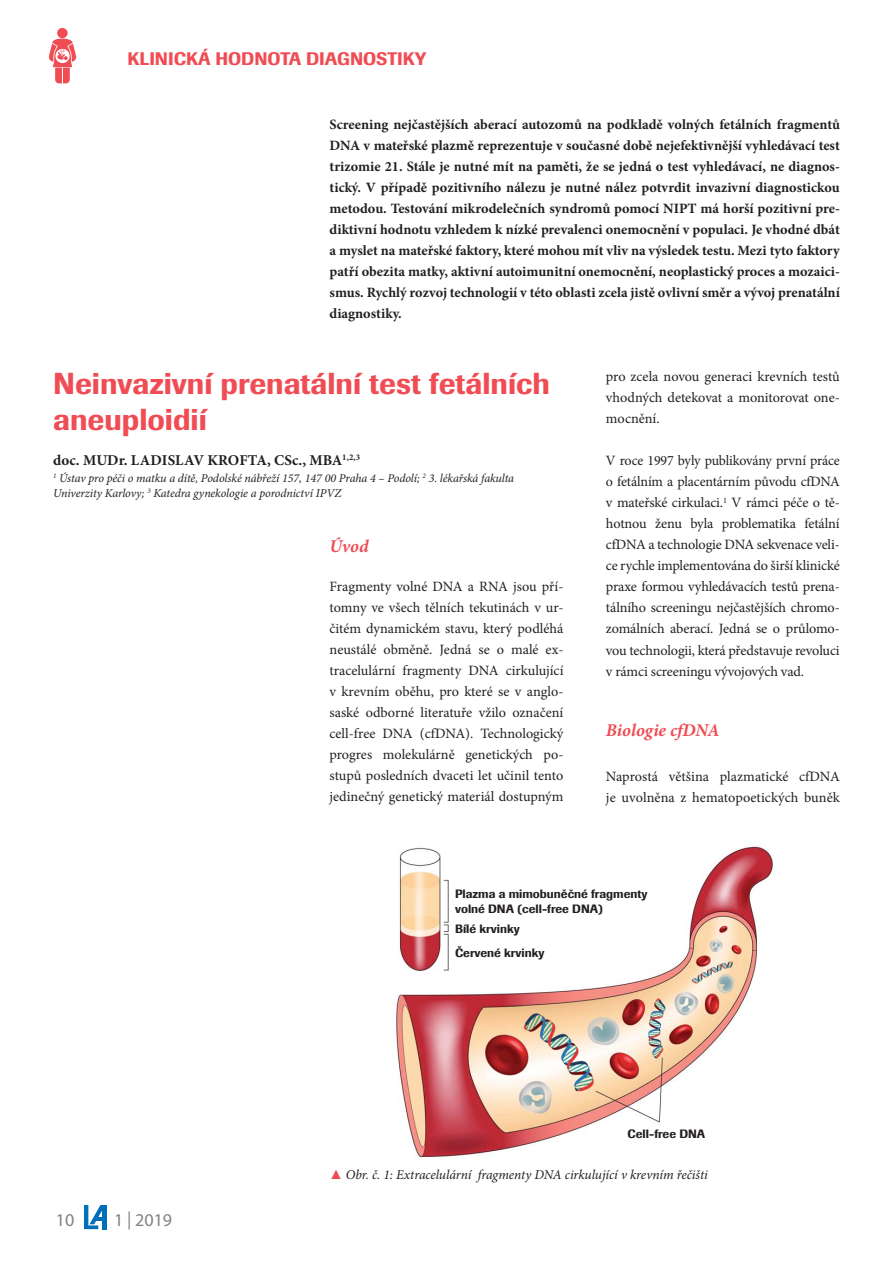
<style>
.page{position:relative;width:893px;height:1263px;background:#fff}
.page>*{position:absolute;margin:0;border:0;box-sizing:border-box;transform-origin:0 0}
.t1{font:30px/36px "Imago Medium CE";color:#f04c54}
.t2{font:18px "Imago Medium CE";color:#f04c54}
.t3{font:italic 700 18px "Minion Pro";color:#f04c54}
.t4{font:18px "Myriad Pro";color:#808285}
.t5{font:700 15px "Minion Pro";color:#231f20}
.t6{font:14.25px/21px "Minion Pro";color:#231f20;text-align:justify}
.t7{font:700 14.25px/21px "Minion Pro";color:#231f20;text-align:justify}
.t8{font:italic 13.5px "Minion Pro";letter-spacing:-.01em;color:#231f20}
.t9{font:italic 12px/15px "Minion Pro";letter-spacing:-.005em;color:#231f20}
.t10{font:12px/15px "Imago Medium CE";color:#231f20}
.s1{font-family:"Franklin Gothic";font-weight:500;font-style:normal;color:#f04c54}
</style>
<div class="page">
<div style="left:102px;top:1205px;width:5px;height:24px;background:#006fba"></div>
<svg style="left:84px;top:1205px;width:18px;height:24px"></svg>
<svg style="left:49px;top:28px;width:27px;height:55px"></svg>
<img style="left:396px;top:846px;width:378px;height:312px">
<div style="left:455px;top:883px;width:194px;height:81px;background:#fff"></div>
<div style="left:621px;top:1125px;width:103px;height:23px;background:#fff"></div>
<p class="t2" style="left:128px;top:52px;width:300px">KLINICKÁ HODNOTA DIAGNOSTIKY</p>
<p class="t7" style="left:330px;top:116px;width:512px">Screening nejčastějších aberací autozomů na podkladě volných fetálních fragmentů DNA v mateřské plazmě reprezentuje v současné době nejefektivnější vyhledávací test trizomie 21. Stále je nutné mít na paměti, že se jedná o test vyhledávací, ne diagnos&shy;tický. V případě pozitivního nálezu je nutné nález potvrdit invazivní diagnostickou metodou. Testování mikrodelečních syndromů pomocí NIPT má horší pozitivní pre&shy;diktivní hodnotu vzhledem k nízké prevalenci onemocnění v populaci. Je vhodné dbát a myslet na mateřské faktory, které mohou mít vliv na výsledek testu. Mezi tyto faktory patří obezita matky, aktivní autoimunitní onemocnění, neoplastický proces a mozaici&shy;smus. Rychlý rozvoj technologií v této oblasti zcela jistě ovlivní směr a vývoj prenatální diagnostiky.</p>
<h1 class="t1" style="left:53px;top:369px;width:498px">Neinvazivní prenatální test fetálních aneuploidií</h1>
<p class="t5" style="left:53px;top:454px;width:309px">doc. MUDr. LADISLAV KROFTA, CSc., MBA<sup>1,2,3</sup></p>
<p class="t9" style="left:53px;top:471px;width:462px"><sup>1</sup> Ústav pro péči o matku a dítě, Podolské nábřeží 157, 147 00 Praha 4 – Podolí; <sup>2</sup> 3. lékařská fakulta<br>Univerzity Karlovy; <sup>3</sup> Katedra gynekologie a porodnictví IPVZ</p>
<p class="t3" style="left:330px;top:539px;width:41px">Úvod</p>
<p class="t6" style="left:330px;top:577px;width:235px">Fragmenty volné DNA a RNA jsou pří&shy;tomny ve všech tělních tekutinách v ur&shy;čitém dynamickém stavu, který podléhá neustálé obměně. Jedná se o malé ex&shy;tracelulární fragmenty DNA cirkulující v krevním oběhu, pro které se v anglo&shy;saské odborné literatuře vžilo označení cell-free DNA (cfDNA). Technologický progres molekulárně genetických po&shy;stupů posledních dvaceti let učinil tento jedinečný genetický materiál dostupným</p>
<p class="t6" style="left:606px;top:368px;width:235px">pro zcela novou generaci krevních testů vhodných detekovat a monitorovat one&shy;mocnění.</p>
<p class="t6" style="left:606px;top:452px;width:235px">V roce 1997 byly publikovány první práce o fetálním a placentárním původu cfDNA v mateřské cirkulaci.<sup>1</sup> V rámci péče o tě&shy;hotnou ženu byla problematika fetální cfDNA a technologie DNA sekvenace veli&shy;ce rychle implementována do širší klinické praxe formou vyhledávacích testů prena&shy;tálního screeningu nejčastějších chromo&shy;zomálních aberací. Jedná se o průlomo&shy;vou technologii, která představuje revoluci v rámci screeningu vývojových vad.</p>
<p class="t3" style="left:606px;top:723px;width:115px">Biologie cfDNA</p>
<p class="t6" style="left:606px;top:767px;width:235px">Naprostá většina plazmatické cfDNA je uvolněna z hematopoetických buněk</p>
<p class="t10" style="left:455px;top:887px;width:194px">Plazma a mimobuněčné fragmenty volné DNA (cell-free DNA)</p>
<p class="t10" style="left:455px;top:923px;width:66px">Bílé krvinky</p>
<p class="t10" style="left:455px;top:947px;width:91px">Červené krvinky</p>
<p class="t10" style="left:628px;top:1128px;width:79px">Cell-free DNA</p>
<p class="t4" style="left:56px;top:1209px;width:20px">10</p>
<p class="t4" style="left:114px;top:1209px;width:60px">1 | 2019</p>
<p class="t8" style="left:330px;top:1170px;width:380px"><span class="s1">▲</span> Obr. č. 1: Extracelulární fragmenty DNA cirkulující v krevním řečišti</p>
</div>
